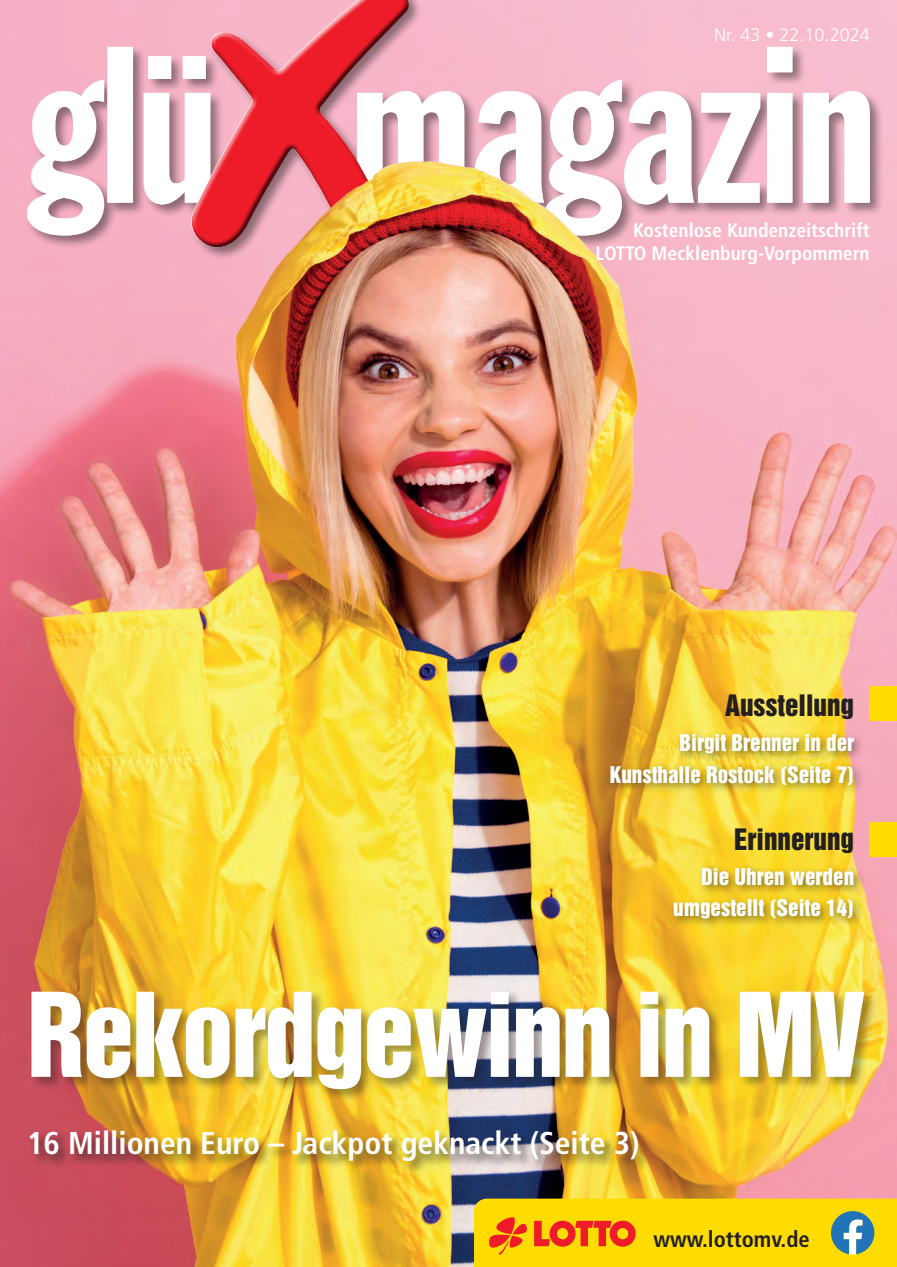
<style>
.page{position:relative;width:897px;height:1267px;background:#fff}
.page>*{position:absolute;margin:0;border:0;box-sizing:border-box;transform-origin:0 0}
.Headline{font:106.5px "Helvetica Inserat LT Std";letter-spacing:-.02em;color:#fff}
.Subline{font:700 condensed 31.5px "Frutiger LT Pro";color:#fff}
.Anreißer_Headline{font:27px "Helvetica Inserat LT Std";color:#231f20}
.Internetadresse_bw_rlp_sn_sh_th{font:700 condensed 22.5px "Frutiger LT Pro";color:#231f20}
.Anreißer_Text{font:21px/31.5px "Helvetica Inserat LT Std";color:#fff;text-align:right}
.Herausgeber{font:700 condensed 19.5px "Frutiger LT Pro";color:#fff}
.KW_Datum{font:300 18px "Frutiger LT Pro";color:#fff}
</style>
<div class="page">
<img style="left:0;top:0;width:896px;height:1266px">
<div style="left:26px;top:0;width:858px;height:273px;background:#231f20;opacity:.5"></div>
<div style="left:27px;top:0;width:842px;height:259px;background:#fff;opacity:.75"></div>
<svg style="left:415px;top:47px;width:454px;height:188px"></svg>
<svg style="left:27px;top:47px;width:156px;height:188px"></svg>
<div style="left:185px;top:0;width:226px;height:236px;background:#fff;opacity:.75"></div>
<div style="left:190px;top:0;width:225px;height:260px;background:#231f20;opacity:.75"></div>
<div style="left:30px;top:989px;width:847px;height:114px;background:#231f20;opacity:.41"></div>
<div style="left:29px;top:1128px;width:623px;height:47px;background:#231f20;opacity:.51"></div>
<div style="left:869px;top:686px;width:27px;height:34px;background:#ffdc01"></div>
<div style="left:605px;top:729px;width:259px;height:66px;background:#231f20;opacity:.56"></div>
<div style="left:869px;top:822px;width:27px;height:34px;background:#ffdc01"></div>
<div style="left:668px;top:862px;width:196px;height:67px;background:#231f20;opacity:.56"></div>
<svg style="left:474px;top:1198px;width:423px;height:69px;background:#f4c80f"></svg>
<p class="KW_Datum" style="left:714px;top:24px;width:157px">Nr. 43 • 22.10.2024</p>
<p class="Herausgeber" style="left:633px;top:218px;width:238px">Kostenlose Kundenzeitschrift</p>
<p class="Herausgeber" style="left:560px;top:241px;width:311px">von LOTTO Mecklenburg-Vorpommern</p>
<p class="Anreißer_Headline" style="left:725px;top:689px;width:131px">Ausstellung</p>
<p class="Anreißer_Text" style="left:609px;top:727px;width:246px">Birgit Brenner in der<br>Kunsthalle Rostock (Seite 7)</p>
<p class="Anreißer_Headline" style="left:734px;top:822px;width:121px">Erinnerung</p>
<p class="Anreißer_Text" style="left:673px;top:861px;width:182px">Die Uhren werden umgestellt (Seite 14)</p>
<p class="Headline" style="left:27px;top:971px;width:839px">Rekordgewinn in MV</p>
<p class="Subline" style="left:27px;top:1124px;width:613px">16 Millionen Euro – Jackpot geknackt (Seite 3)</p>
<p class="Internetadresse_bw_rlp_sn_sh_th" style="left:653px;top:1225px;width:157px">www.lottomv.de</p>
</div>
